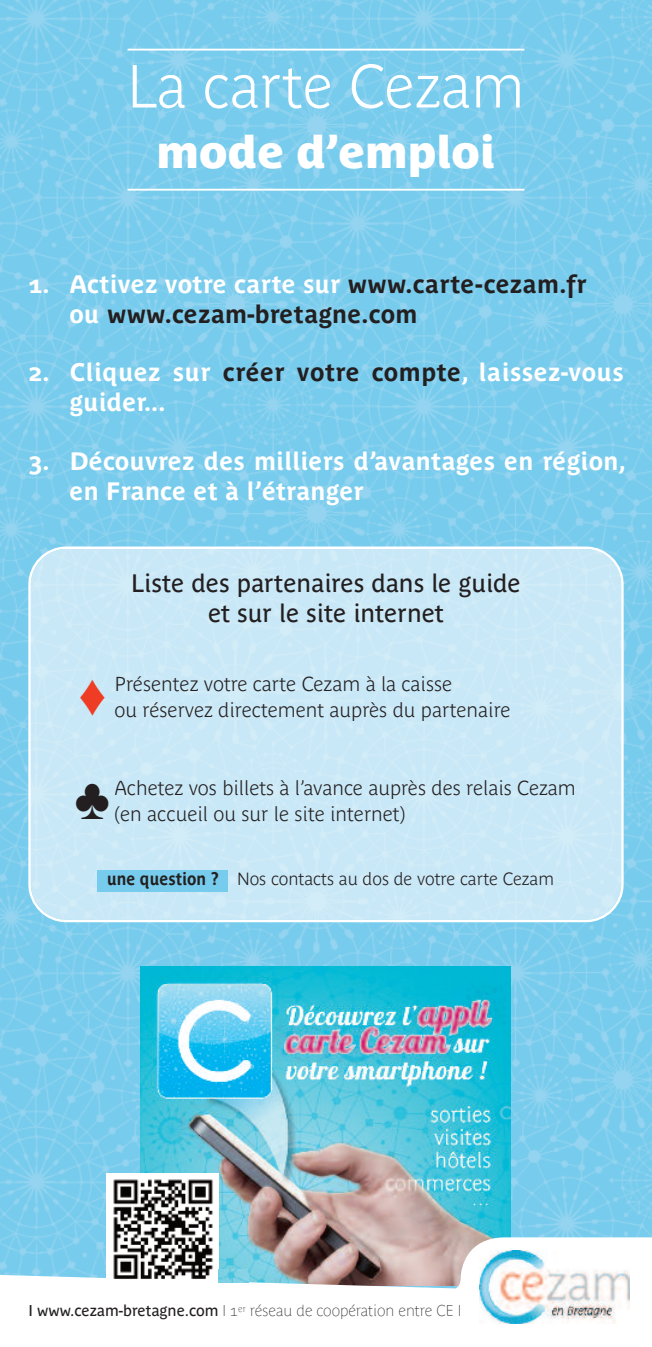
<style>
.page{position:relative;width:652px;height:1347px;background:#fff}
.page>*{position:absolute;margin:0;border:0;box-sizing:border-box;transform-origin:0 0}
.t1{font:700 60px "Parisine Plus Std Clair";color:#fff}
.t2{font:45px "Parisine Plus Std Sombre";color:#fff}
.t3{font:700 25px/30px "Parisine Plus Std";letter-spacing:.01em;color:#fff}
.t4{font:700 25px/30px "Parisine Plus Std";letter-spacing:.01em;color:#231f20}
.t5{font:25px/30px "Parisine Plus Std";color:#231f20;text-align:center}
.t6{font:700 20px/26px "Parisine Plus Std Clair";color:#231f20}
.t7{font:700 17.5px "Parisine Plus Std Clair";color:#231f20}
.t8{font:700 17.5px "Parisine Plus Std";color:#231f20;scale:.92 1}
.t9{font:15.5px "Parisine Plus Std Clair";color:#231f20}
.s1{color:#fff}
.s2{color:#231f20}
.s3{font-family:"Parisine Plus Std"}
</style>
<div class="page">
<img style="left:0;top:0;width:652px;height:1237px">
<svg style="left:28px;top:546px;width:596px;height:376px;background:#cbe8f7"></svg>
<div style="left:98px;top:870px;width:130px;height:21px;background:#77cbec"></div>
<img style="left:140px;top:966px;width:370px;height:271px">
<svg style="left:0;top:1237px;width:652px;height:87px"></svg>
<img style="left:480px;top:1250px;width:149px;height:73px">
<hr style="left:128px;top:49px;width:396px;height:2px;background:#fff">
<hr style="left:128px;top:189px;width:396px;height:2px;background:#fff">
<img style="left:107px;top:1173px;width:111px;height:111px">
<img style="left:219px;top:1269px;width:29px;height:13px">
<svg style="left:76px;top:784px;width:33px;height:35px"></svg>
<svg style="left:80px;top:680px;width:25px;height:36px"></svg>
<h1 class="t1" style="left:127px;top:63px;width:399px">La carte Cezam</h1>
<h2 class="t2" style="left:157px;top:134px;width:340px">mode d’emploi</h2>
<p class="t4" style="left:70px;top:271px;width:519px;text-indent:-41px"><span class="s1">1. Activez votre carte sur</span> www.carte-cezam.fr <span class="s1">ou</span> www.cezam-bretagne.com</p>
<p class="t3" style="left:70px;top:359px;width:556px;text-indent:-41px">2. Cliquez sur <span class="s2">créer votre compte</span>, laissez-vous guider...</p>
<p class="t3" style="left:70px;top:448px;width:558px;text-indent:-41px">3. Découvrez des milliers d’avantages en région, en France et à l’étranger</p>
<p class="t5" style="left:131px;top:570px;width:391px">Liste des partenaires dans le guide et sur le site internet</p>
<p class="t6" style="left:115px;top:672px;width:397px">Présentez votre carte Cezam à la caisse<br>ou réservez directement auprès du partenaire</p>
<p class="t6" style="left:115px;top:776px;width:463px">Achetez vos billets à l’avance auprès des relais Cezam (en accueil ou sur le site internet)</p>
<p class="t8" style="left:107px;top:872px;width:123px">une question ?</p>
<p class="t7" style="left:237px;top:872px;width:319px">Nos contacts au dos de votre carte Cezam</p>
<p class="t9" style="left:28px;top:1304px;width:435px"><span class="s3">I www.cezam-bretagne.com</span> I 1<sup>er</sup> réseau de coopération entre CE I</p>
</div>
